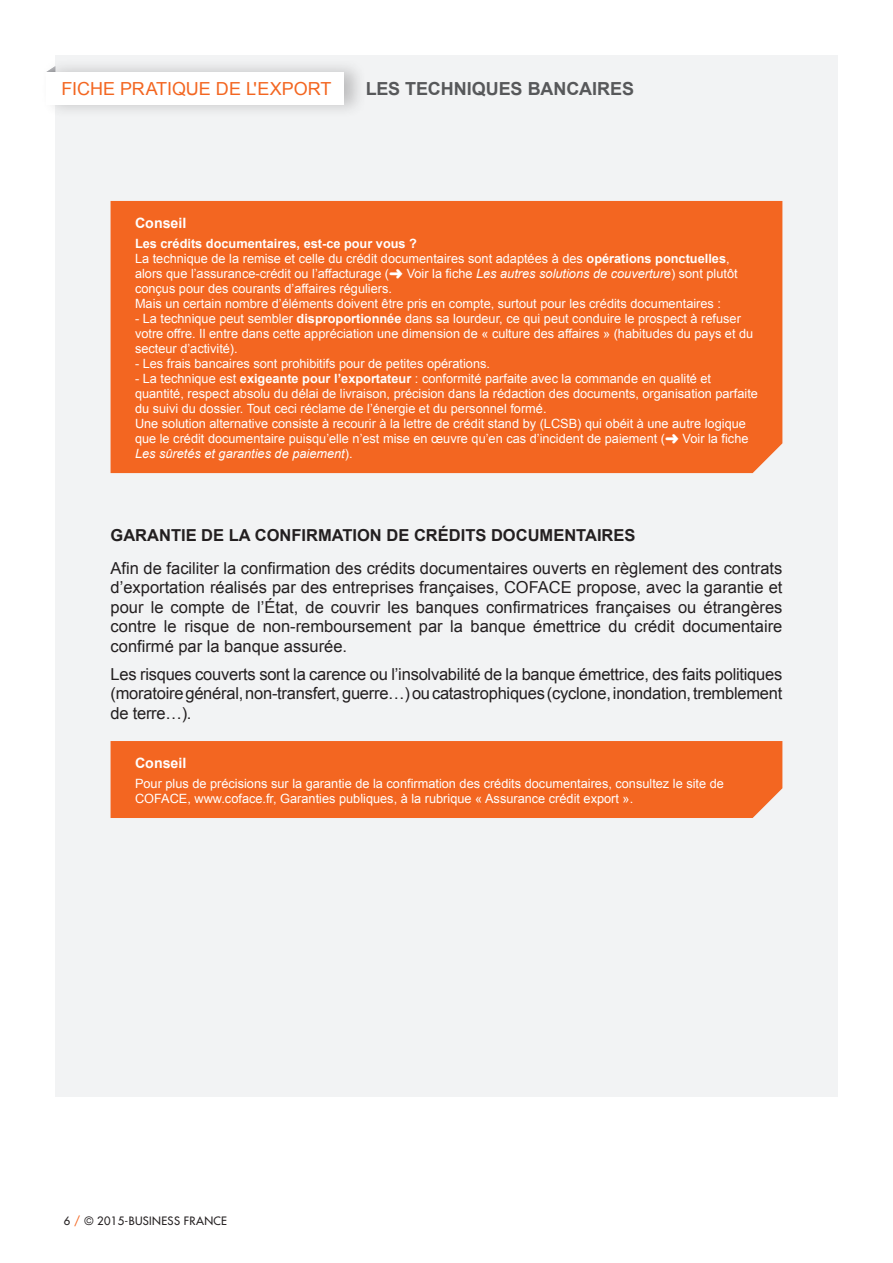
<style>
.page{position:relative;width:893px;height:1263px;background:#fff}
.page>*{position:absolute;margin:0;border:0;box-sizing:border-box;transform-origin:0 0}
.t1{font:18px "Arial";letter-spacing:-.005em;color:#f36621}
.t2{font:700 18px "Arial";letter-spacing:-.005em;color:#57585a}
.t3{font:16.5px/19.5px "Arial";letter-spacing:-.005em;color:#231f20;text-align:justify}
.t4{font:700 16.5px "Arial";color:#231f20}
.t5{font:700 14.25px "Arial";color:#fff}
.t6{font:12.75px/15px "Arial";color:#fff}
.t7{font:500 11.25px "Futura Std";letter-spacing:.03em;color:#231f20}
.s1{font-weight:700}
.s2{font-style:italic}
.s3{color:#f36621}
</style>
<div class="page">
<div style="left:55px;top:55px;width:783px;height:1042px;background:#f2f3f4"></div>
<div style="left:41px;top:58px;width:326px;height:61px;background:#231f20;opacity:.25"></div>
<div style="left:47px;top:72px;width:297px;height:32px;background:#fff"></div>
<div style="left:111px;top:201px;width:671px;height:272px;background:#f36621"></div>
<div style="left:111px;top:741px;width:671px;height:77px;background:#f36621"></div>
<h1 class="t1" style="left:62px;top:79px;width:271px">FICHE PRATIQUE DE L'EXPORT</h1>
<h1 class="t2" style="left:366px;top:79px;width:213px">Les techniques bancair</h1>
<h1 class="t2" style="left:610px;top:79px;width:23px">es</h1>
<p class="t5" style="left:135px;top:215px;width:53px">Conseil</p>
<p class="t6" style="left:135px;top:236px;width:604px"><span class="s1">Les crédits documentaires, est-ce pour vous ?<br></span>La technique de la remise et celle du crédit documentaires sont adaptées à des <span class="s1">opérations ponctuelles</span>, alors que l’assurance-crédit ou l’affacturage (➜ Voir la fiche <span class="s2">Les autres solutions de couverture</span>) sont plutôt conçus pour des courants d’affaires réguliers.<br>Mais un certain nombre d’éléments doivent être pris en compte, surtout pour les crédits documentaires :</p>
<p class="t6" style="left:135px;top:311px;width:620px">- La technique peut sembler <span class="s1">disproportionnée</span> dans sa lourdeur, ce qui peut conduire le prospect à refuser votre offre. Il entre dans cette appréciation une dimension de « culture des affaires » (habitudes du pays et du secteur d’activité).</p>
<p class="t6" style="left:135px;top:356px;width:357px">- Les frais bancaires sont prohibitifs pour de petites opérations.</p>
<p class="t6" style="left:135px;top:371px;width:624px">- La technique est <span class="s1">exigeante pour l’exportateur</span> : conformité parfaite avec la commande en qualité et quantité, respect absolu du délai de livraison, précision dans la rédaction des documents, organisation parfaite du suivi du dossier. Tout ceci réclame de l’énergie et du personnel formé.<br>Une solution alternative consiste à recourir à la lettre de crédit stand by (LCSB) qui obéit à une autre logique que le crédit documentaire puisqu’elle n’est mise en œuvre qu’en cas d’incident de paiement (➜ Voir la fiche <span class="s2">Les sûretés et garanties de paiement</span>).</p>
<p class="t4" style="left:111px;top:526px;width:455px">GARANTIE DE LA CONFIRMATION DE CRÉDITS DOCUMENT</p>
<p class="t4" style="left:585px;top:526px;width:52px">AIRES</p>
<p class="t3" style="left:111px;top:558px;width:673px">Afin de faciliter la confirmation des crédits documentaires ouverts en règlement des contrats d’exportation réalisés par des entreprises françaises, COFACE propose, avec la garantie et pour le compte de l’État, de couvrir les banques confirmatrices françaises ou étrangères contre le risque de non-remboursement par la banque émettrice du crédit documentaire confirmé par la banque assurée.</p>
<p class="t3" style="left:111px;top:664px;width:673px">Les risques couverts sont la carence ou l’insolvabilité de la banque émettrice, des faits politiques (moratoire général, non-transfert, guerre…) ou catastrophiques (cyclone, inondation, tremblement de terre…).</p>
<p class="t5" style="left:135px;top:755px;width:53px">Conseil</p>
<p class="t6" style="left:135px;top:776px;width:590px">Pour plus de précisions sur la garantie de la confirmation des crédits documentaires, consultez le site de<br>COFACE, www.coface.fr, Garanties publiques, à la rubrique « Assurance crédit export ».</p>
<p class="t7" style="left:64px;top:1214px;width:165px">6 <span class="s3">/</span> © 2015-BUSINESS FRANCE</p>
</div>
